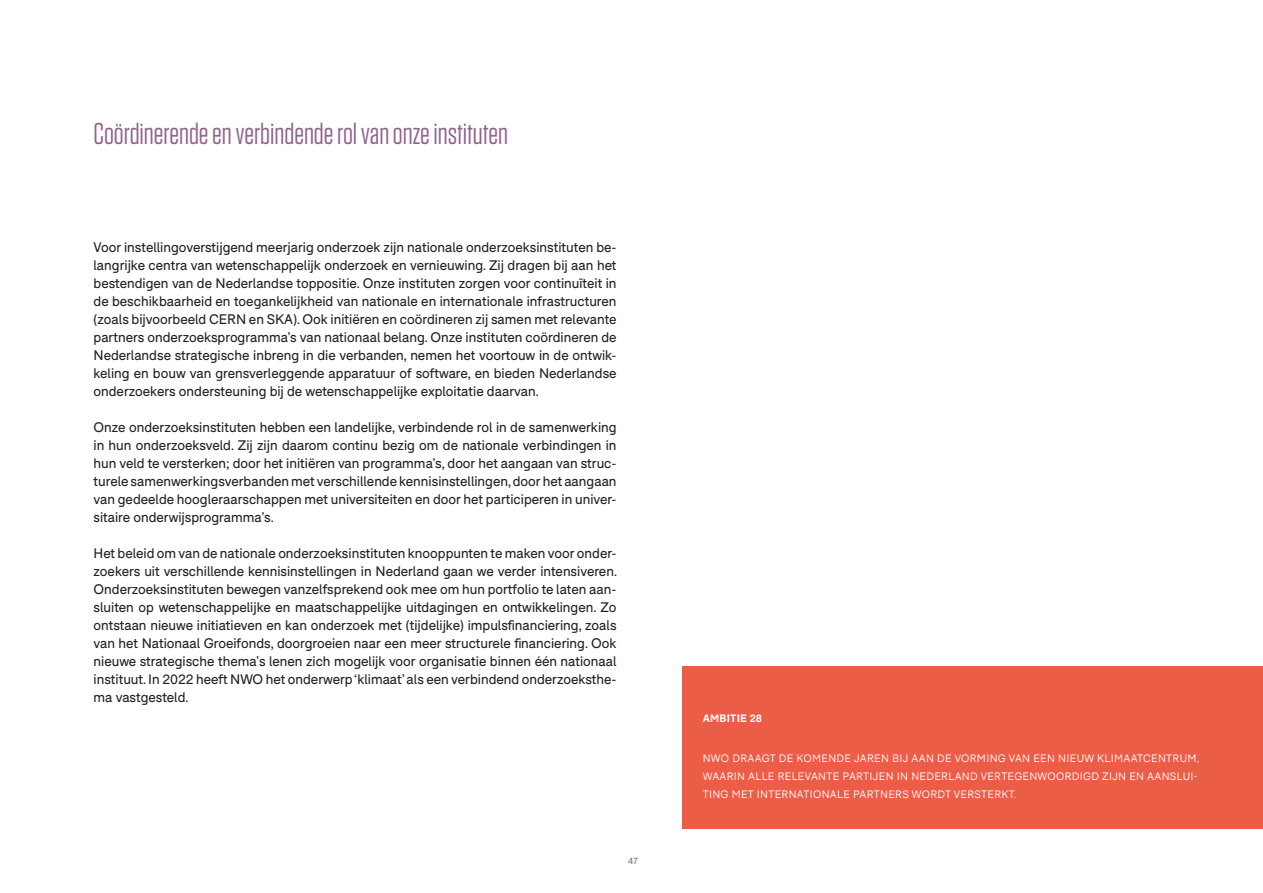
<style>
.page{position:relative;width:1263px;height:893px;background:#fff}
.page>*{position:absolute;margin:0;border:0;box-sizing:border-box;transform-origin:0 0}
.t1{font:30px "Tungsten";color:#90638c}
.t2{font:13.5px/18px "F37 Bolton";color:#231f20;text-align:justify}
.t3{font:10.5px/18px "F37 Bolton";letter-spacing:.035em;color:#fff}
.t4{font:700 10.5px "F37 Bolton";letter-spacing:.02em;color:#fff}
.t5{font:9px "F37 Bolton";color:#6c6d70}
</style>
<div class="page">
<div style="left:682px;top:666px;width:581px;height:162px;background:#eb5d47"></div>
<p class="t1" style="left:94px;top:118px;width:416px">Coördinerende en verbindende rol van onze instituten</p>
<p class="t2" style="left:94px;top:237px;width:525px">Voor instellingoverstijgend meerjarig onderzoek zijn nationale onderzoeksinstituten be&shy;langrijke centra van wetenschappelijk onderzoek en vernieuwing. Zij dragen bij aan het bestendigen van de Nederlandse toppositie. Onze instituten zorgen voor continuïteit in de beschikbaarheid en toegankelijkheid van nationale en internationale infrastructuren (zoals bijvoorbeeld CERN en SKA). Ook initiëren en coördineren zij samen met relevante partners onderzoeksprogramma’s van nationaal belang. Onze instituten coördineren de Nederlandse strategische inbreng in die verbanden, nemen het voortouw in de ontwik&shy;keling en bouw van grensverleggende apparatuur of software, en bieden Nederlandse onderzoekers ondersteuning bij de wetenschappelijke exploitatie daarvan.</p>
<p class="t2" style="left:94px;top:417px;width:525px">Onze onderzoeksinstituten hebben een landelijke, verbindende rol in de samenwerking in hun onderzoeksveld. Zij zijn daarom continu bezig om de nationale verbindingen in hun veld te versterken; door het initiëren van programma’s, door het aangaan van struc&shy;turele samenwerkingsverbanden met verschillende kennisinstellingen, door het aangaan van gedeelde hoogleraarschappen met universiteiten en door het participeren in univer&shy;sitaire onderwijsprogramma’s.</p>
<p class="t2" style="left:94px;top:543px;width:525px">Het beleid om van de nationale onderzoeksinstituten knooppunten te maken voor onder&shy;zoekers uit verschillende kennisinstellingen in Nederland gaan we verder intensiveren.<br>Onderzoeksinstituten bewegen vanzelfsprekend ook mee om hun portfolio te laten aan&shy;sluiten op wetenschappelijke en maatschappelijke uitdagingen en ontwikkelingen. Zo ontstaan nieuwe initiatieven en kan onderzoek met (tijdelijke) impulsfinanciering, zoals van het Nationaal Groeifonds, doorgroeien naar een meer structurele financiering. Ook nieuwe strategische thema’s lenen zich mogelijk voor organisatie binnen één nationaal instituut. In 2022 heeft NWO het onderwerp ‘klimaat’ als een verbindend onderzoeksthe&shy;ma vastgesteld.</p>
<p class="t5" style="left:628px;top:854px;width:11px">47</p>
<p class="t4" style="left:703px;top:710px;width:61px">AMBITIE 28</p>
<p class="t3" style="left:703px;top:748px;width:498px">NWO DRAAGT DE KOMENDE JAREN BIJ AAN DE VORMING VAN EEN NIEUW KLIMAATCENTRUM,<br>WAARIN ALLE RELEVANTE PARTIJEN IN NEDERLAND VERTEGENWOORDIGD ZIJN EN AANSLUI-<br>TING MET INTERNATIONALE PARTNERS WORDT VERSTERKT.</p>
</div>
